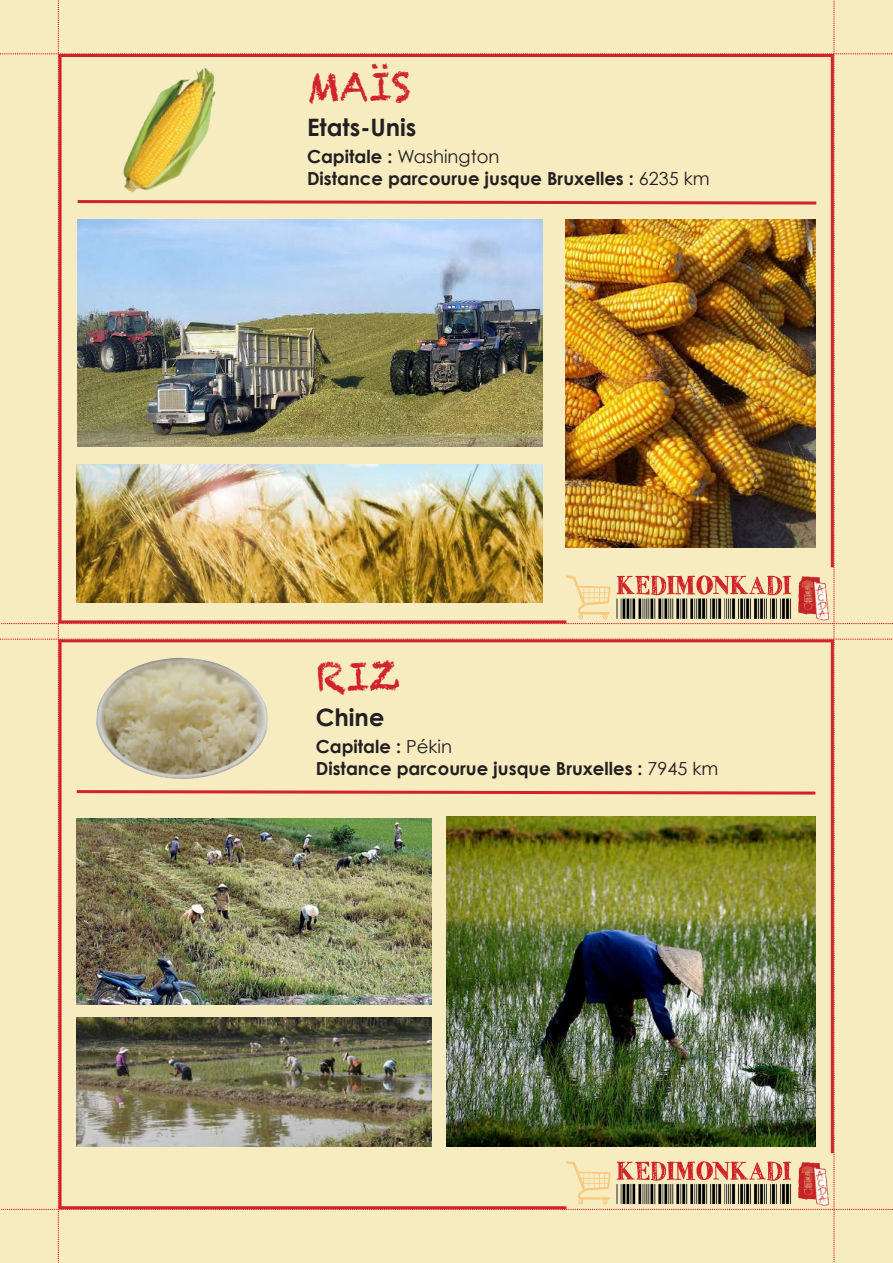
<style>
.page{position:relative;width:893px;height:1263px;background:#fff}
.page>*{position:absolute;margin:0;border:0;box-sizing:border-box;transform-origin:0 0}
.t1{font:39px "Chalkduster";color:#d1232a}
.t2{font:700 24px "Century Gothic";color:#231f20}
.t3{font:700 18px/21.6px "Century Gothic";color:#231f20}
.s1{font-weight:400}
</style>
<div class="page">
<img style="left:0;top:0;width:893px;height:1263px">
<img style="left:77px;top:819px;width:355px;height:185px">
<img style="left:446px;top:816px;width:370px;height:331px">
<img style="left:77px;top:1017px;width:355px;height:130px">
<h1 class="t1" style="left:307px;top:64px;width:105px">MAÏS</h1>
<h2 class="t2" style="left:307px;top:112px;width:111px">Etats-Unis</h2>
<p class="t3" style="left:307px;top:145px;width:404px">Capitale : <span class="s1">Washington<br></span>Distance parcourue jusque Bruxelles : <span class="s1">6235 km</span></p>
<h1 class="t1" style="left:316px;top:654px;width:86px">RIZ</h1>
<h2 class="t2" style="left:316px;top:702px;width:70px">Chine</h2>
<p class="t3" style="left:316px;top:735px;width:404px">Capitale : <span class="s1">Pékin<br></span>Distance parcourue jusque Bruxelles : <span class="s1">7945 km</span></p>
</div>
